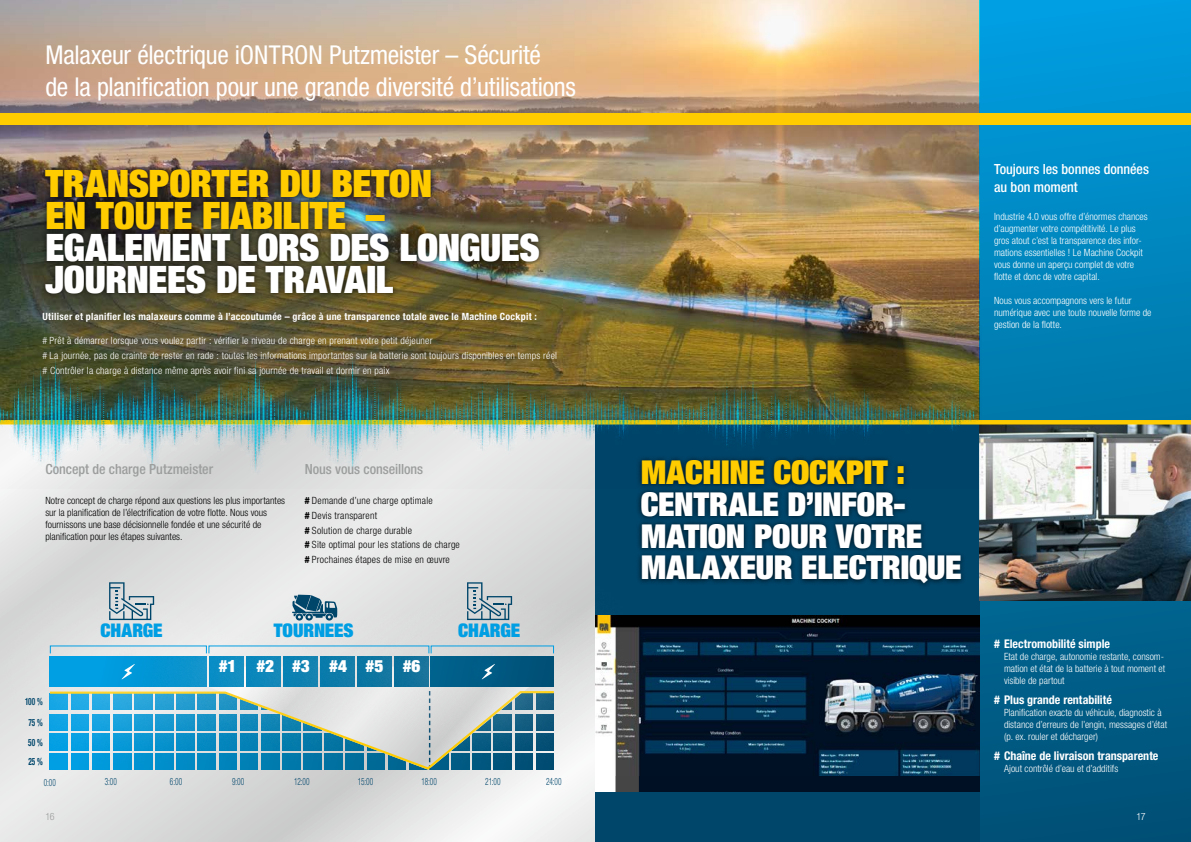
<style>
.page{position:relative;width:1191px;height:842px;background:#fff}
.page>*{position:absolute;margin:0;border:0;box-sizing:border-box;transform-origin:0 0}
.t1{font:900 condensed 37.9px/31.8px "Helvetica Neue LT Pro";letter-spacing:-.01em;color:#fff}
.t2{font:900 condensed 37.9px/31.8px "Helvetica Neue LT Pro";letter-spacing:-.005em;color:#fc0}
.t3{font:900 condensed 33px/31.8px "Helvetica Neue LT Pro";letter-spacing:-.005em;color:#fff}
.t4{font:900 condensed 33px "Helvetica Neue LT Pro";letter-spacing:-.01em;color:#fc0}
.t5{font:condensed 26px/32.5px "Helvetica Neue LT Pro";letter-spacing:-.01em;color:#fff}
.t6{font:900 condensed 18.8px "Helvetica Neue LT Pro";letter-spacing:-.005em;color:#009ee3}
.t7{font:900 condensed 17px "Helvetica Neue LT Pro";color:#fff}
.t8{font:500 condensed 14px "Helvetica Neue LT Pro";letter-spacing:-.005em;color:#9c9d9d}
.t9{font:500 condensed 14px/17.5px "Helvetica Neue LT Pro";letter-spacing:-.005em;color:#fff}
.t10{font:700 condensed 12px "Helvetica Neue LT Pro";color:#fff}
.t11{font:300 condensed 10px/12px "Helvetica Neue LT Pro";letter-spacing:.005em;color:#fff}
.t12{font:300 condensed 10px/14.8px "Helvetica Neue LT Pro";letter-spacing:.005em;color:#000}
.t13{font:700 condensed 10px "Helvetica Neue LT Pro";letter-spacing:.025em;color:#fff}
.t14{font:300 condensed 10px "Helvetica Neue LT Pro";letter-spacing:.02em;color:#00466b;scale:.73 1}
.t15{font:700 condensed 10px/19.6px "Helvetica Neue LT Pro";letter-spacing:.02em;color:#00466b;scale:.73 1}
.t16{font:300 condensed 10px "Helvetica Neue LT Pro";color:#9c9d9d}
.s1{font-weight:700}
</style>
<div class="page">
<img style="left:0;top:0;width:979px;height:325px">
<svg style="left:979px;top:0;width:212px;height:842px;background:#0078ac"></svg>
<svg style="left:0;top:489px;width:595px;height:353px;background:#e0e0e0"></svg>
<div style="left:595px;top:425px;width:384px;height:417px;background:#00466b"></div>
<img style="left:979px;top:424px;width:212px;height:177px">
<img style="left:595px;top:615px;width:384px;height:162px">
<img style="left:595px;top:777px;width:384px;height:15px">
<div style="left:0;top:113px;width:1191px;height:12px;background:#fc0"></div>
<hr style="left:0;top:420px;width:1191px;height:4px;background:#fc0">
<img style="left:0;top:325px;width:981px;height:164px">
<div style="left:0;top:352px;width:980px;height:126px;background:#009ee3;opacity:.75"></div>
<svg style="left:48px;top:766px;width:508px;height:5px;background:#4a98b9"></svg>
<div style="left:0;top:576px;width:286px;height:191px;background:#fff;opacity:.75"></div>
<div style="left:50px;top:656px;width:157px;height:31px;background:#009ee3"></div>
<div style="left:131px;top:577px;width:191px;height:189px;background:#fff;opacity:.75"></div>
<div style="left:168px;top:577px;width:191px;height:189px;background:#fff;opacity:.75"></div>
<div style="left:205px;top:577px;width:191px;height:189px;background:#fff;opacity:.75"></div>
<div style="left:242px;top:577px;width:191px;height:189px;background:#fff;opacity:.75"></div>
<div style="left:279px;top:577px;width:191px;height:189px;background:#fff;opacity:.75"></div>
<div style="left:316px;top:577px;width:191px;height:189px;background:#fff;opacity:.75"></div>
<div style="left:352px;top:576px;width:281px;height:191px;background:#fff;opacity:.75"></div>
<svg style="left:431px;top:656px;width:123px;height:31px;background:#005780"></svg>
<svg style="left:454px;top:633px;width:68px;height:78px;background:#7ca3b3"></svg>
<svg style="left:292px;top:595px;width:45px;height:26px"></svg>
<svg style="left:109px;top:582px;width:45px;height:38px;background:#a8b9c2"></svg>
<svg style="left:467px;top:582px;width:45px;height:38px;background:#a2b3bc"></svg>
<svg style="left:95px;top:633px;width:67px;height:78px"></svg>
<div style="left:39px;top:164px;width:506px;height:135px;background:#000;opacity:.75"></div>
<div style="left:635px;top:455px;width:331px;height:135px;background:#000;opacity:.75"></div>
<h3 class="t5" style="left:45px;top:38px;width:532px">Malaxeur électrique iONTRON Putzmeister – Sécurité<br>de la planification pour une grande diversité d’utilisations</h3>
<h1 class="t2" style="left:45px;top:167px;width:388px">TRANSPORTER DU BETON<br>EN TOUTE FIABILITE –</h1>
<h1 class="t1" style="left:45px;top:230px;width:496px">EGALEMENT LORS DES LONGUES<br>JOURNEES DE TRAVAIL</h1>
<p class="t13" style="left:43px;top:311px;width:496px">Utiliser et planifier les malaxeurs comme à l’accoutumée – grâce à une transparence totale avec le Machine Cockpit :</p>
<p class="t11" style="left:43px;top:333px;width:516px;line-height:14.8px"># Prêt à démarrer lorsque vous voulez partir : vérifier le niveau de charge en prenant votre petit déjeuner<br># La journée, pas de crainte de rester en rade : toutes les informations importantes sur la batterie sont toujours disponibles en temps réel # Contrôler la charge à distance même après avoir fini sa journée de travail et dormir en paix</p>
<h3 class="t8" style="left:45px;top:461px;width:169px">Concept de charge Putzmeister</h3>
<h3 class="t8" style="left:305px;top:461px;width:120px">Nous vous conseillons</h3>
<p class="t12" style="left:45px;top:494px;width:241px;line-height:12px">Notre concept de charge répond aux questions les plus importantes sur la planification de l’électrification de votre flotte. Nous vous fournissons une base décisionnelle fondée et une sécurité de planification pour les étapes suivantes.</p>
<p class="t12" style="left:305px;top:493px;width:157px"><span class="s1">#</span> Demande d’une charge optimale<br><span class="s1">#</span> Devis transparent<br><span class="s1">#</span> Solution de charge durable<br><span class="s1">#</span> Site optimal pour les stations de charge <span class="s1">#</span> Prochaines étapes de mise en œuvre</p>
<h3 class="t6" style="left:101px;top:618px;width:64px">CHARGE</h3>
<h3 class="t6" style="left:274px;top:618px;width:81px">TOURNEES</h3>
<h3 class="t6" style="left:458px;top:618px;width:64px">CHARGE</h3>
<p class="t15" style="left:25px;top:692px;width:26px">100 %</p>
<p class="t15" style="left:28px;top:712px;width:21px">75 %<br>50 %</p>
<p class="t15" style="left:28px;top:752px;width:21px">25 %</p>
<p class="t14" style="left:44px;top:776px;width:18px">0:00</p>
<h3 class="t7" style="left:219px;top:655px;width:203px">#1 #2 #3 #4 #5 #6</h3>
<p class="t14" style="left:105px;top:776px;width:18px">3:00</p>
<p class="t14" style="left:170px;top:776px;width:18px">6:00</p>
<p class="t14" style="left:232px;top:776px;width:18px">9:00</p>
<p class="t14" style="left:294px;top:776px;width:23px">12:00</p>
<p class="t14" style="left:358px;top:776px;width:23px">15:00</p>
<p class="t14" style="left:421px;top:776px;width:23px">18:00</p>
<p class="t14" style="left:485px;top:776px;width:23px">21:00</p>
<p class="t14" style="left:546px;top:776px;width:23px">24:00</p>
<h3 class="t9" style="left:994px;top:161px;width:156px">Toujours les bonnes données au bon moment</h3>
<p class="t11" style="left:994px;top:211px;width:155px">Industrie 4.0 vous offre d’énormes chances d’augmenter votre compétitivité. Le plus gros atout c’est la transparence des infor&shy;mations essentielles ! Le Machine Cockpit vous donne un aperçu complet de votre flotte et donc de votre capital.</p>
<p class="t11" style="left:994px;top:295px;width:159px">Nous vous accompagnons vers le futur numérique avec une toute nouvelle forme de gestion de la flotte.</p>
<h2 class="t4" style="left:641px;top:451px;width:266px">MACHINE COCKPIT :</h2>
<h2 class="t3" style="left:641px;top:487px;width:322px">CENTRALE D’INFOR-<br>MATION POUR VOTRE<br>MALAXEUR ELECTRIQUE</h2>
<p class="t10" style="left:994px;top:637px;width:118px"># Electromobilité simple</p>
<p class="t11" style="left:1004px;top:651px;width:163px;text-align:justify">Etat de charge, autonomie restante, consom&shy;mation et état de la batterie à tout moment et visible de partout</p>
<p class="t10" style="left:994px;top:693px;width:119px"># Plus grande rentabilité</p>
<p class="t11" style="left:1004px;top:707px;width:165px">Planification exacte du véhicule, diagnostic à distance d’erreurs de l’engin, messages d’état (p. ex. rouler et décharger)</p>
<p class="t10" style="left:994px;top:749px;width:166px"># Chaîne de livraison transparente</p>
<p class="t11" style="left:1004px;top:763px;width:116px">Ajout contrôlé d’eau et d’additifs</p>
<p class="t16" style="left:45px;top:811px;width:11px">16</p>
<p class="t11" style="left:1136px;top:810px;width:11px">17</p>
</div>
